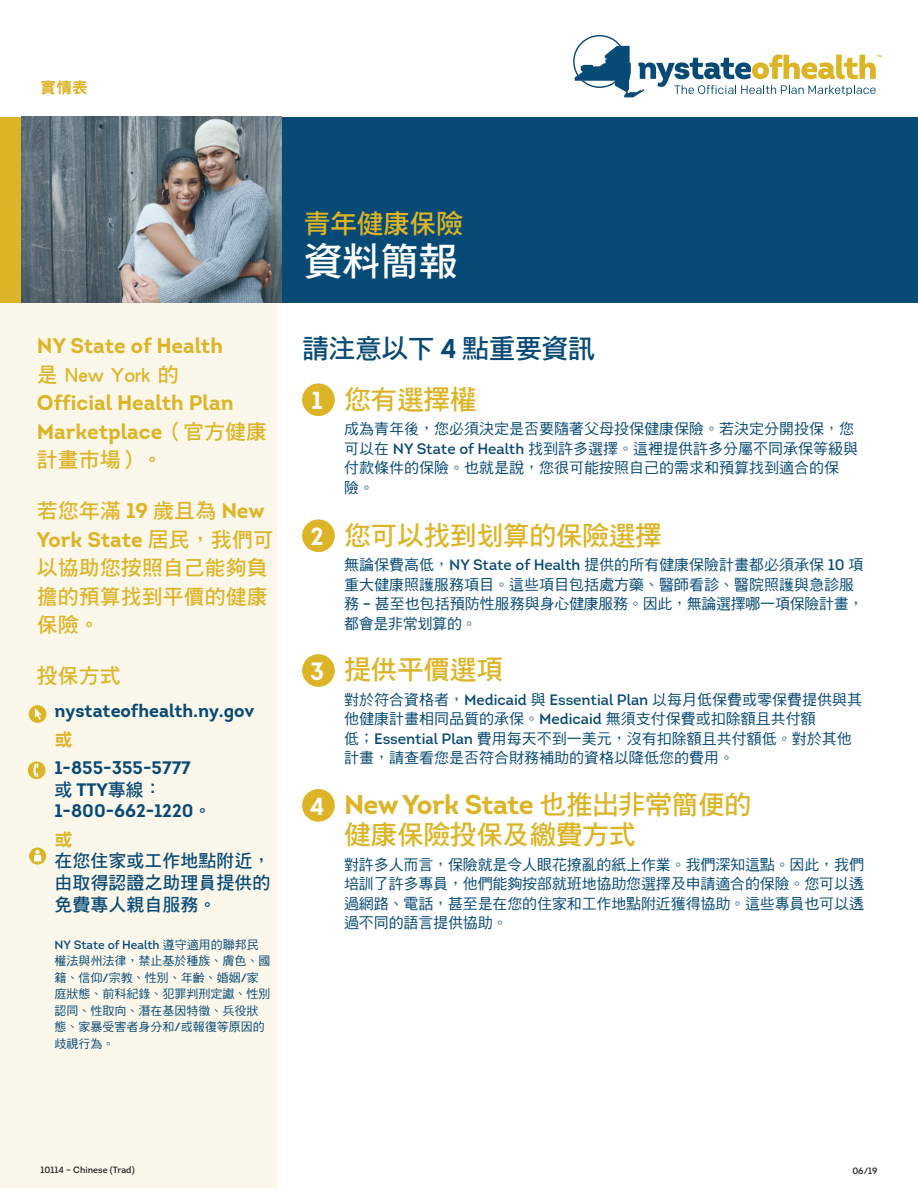
<style>
.page{position:relative;width:918px;height:1188px;background:#fff}
.page>*{position:absolute;margin:0;border:0;box-sizing:border-box;transform-origin:0 0}
.t1{font:39px "DF Hei Std W7";color:#fff}
.t2{font:27px/30px "DF Hei Std W7";letter-spacing:-.02em;color:#ddb425}
.t3{font:27px "DF Hei Std W7";letter-spacing:-.02em;color:#074a75}
.t4{font:700 24.45px "Intro";color:#fff}
.t5{font:700 21px/28.5px "Intro";color:#ddb425}
.t6{font:21px/28.5px "DF Hei Std W7";color:#ddb425}
.t7{font:700 18px/21.6px "Intro";color:#074a75}
.t8{font:18px/21.6px "DF Hei Std W7";color:#074a75;text-align:justify}
.t9{font:18px "DF Hei Std W9";color:#ddb425}
.t10{font:15.6px "DF Hei Std W9";color:#ddb425}
.t11{font:15px/19.5px "DF Hei Std W5";color:#074a75}
.t12{font:12px/16.5px "DF Hei Std W5";color:#074a75}
.t13{font:9px "Intro";color:#231f20}
.s1{font-family:"DF Hei Std W7";font-weight:400}
.s2{font-family:"Intro";font-weight:700}
.s3{font-family:"Intro"}
</style>
<div class="page">
<div style="left:0;top:292px;width:277px;height:896px;background:#fbf7eb"></div>
<div style="left:302px;top:383px;width:33px;height:33px;background:#ddb425;border-radius:50%"></div>
<div style="left:302px;top:519px;width:33px;height:33px;background:#ddb425;border-radius:50%"></div>
<div style="left:302px;top:654px;width:33px;height:33px;background:#ddb425;border-radius:50%"></div>
<div style="left:302px;top:789px;width:33px;height:33px;background:#ddb425;border-radius:50%"></div>
<div style="left:277px;top:117px;width:641px;height:185px;background:#074a75"></div>
<svg style="left:573px;top:35px;width:309px;height:62px"></svg>
<div style="left:0;top:117px;width:28px;height:185px;background:#ddb425"></div>
<img style="left:22px;top:117px;width:259px;height:185px">
<div style="left:29px;top:705px;width:17px;height:18px;background:#ddb425;border-radius:50%"></div>
<svg style="left:35px;top:708px;width:7px;height:12px"></svg>
<div style="left:28px;top:761px;width:17px;height:18px;background:#ddb425;border-radius:50%"></div>
<svg style="left:33px;top:764px;width:5px;height:13px"></svg>
<svg style="left:29px;top:848px;width:17px;height:17px"></svg>
<svg style="left:34px;top:850px;width:7px;height:11px"></svg>
<p class="t10" style="left:40px;top:79px;width:49px">實情表</p>
<p class="t5" style="left:37px;top:332px;width:232px">NY State of Health<br><span class="s1">是 New York 的<br></span>Official Health Plan<br>Marketplace<span class="s1">（官方健康計畫市場）。</span></p>
<p class="t6" style="left:37px;top:496px;width:239px">若您年滿 <span class="s2">19</span> 歲且為 <span class="s2">New<br>York State</span> 居民，我們可以協助您按照自己能夠負擔的預算找到平價的健康保險。</p>
<p class="t6" style="left:37px;top:661px;width:85px">投保方式</p>
<p class="t7" style="left:55px;top:700px;width:201px">nystateofhealth.ny.gov</p>
<p class="t9" style="left:55px;top:729px;width:19px">或</p>
<p class="t7" style="left:55px;top:757px;width:138px">1-855-355-5777<span class="s1">或</span> TTY<span class="s1">專線：</span></p>
<p class="t7" style="left:55px;top:800px;width:159px">1-800-662-1220<span class="s1">。</span></p>
<p class="t9" style="left:55px;top:830px;width:19px">或</p>
<p class="t8" style="left:55px;top:850px;width:217px">在您住家或工作地點附近，由取得認證之助理員提供的免費專人親自服務。</p>
<p class="t12" style="left:55px;top:936px;width:217px"><span class="s3">NY State of Health</span> 遵守適用的聯邦民權法與州法律，禁止基於種族、膚色、國籍、信仰<span class="s3">/</span>宗教、性別、年齡、婚姻<span class="s3">/</span>家庭狀態、前科紀錄、犯罪判刑定讞、性別認同、性取向、潛在基因特徵、兵役狀態、家暴受害者身分和<span class="s3">/</span>或報復等原因的歧視行為。</p>
<p class="t2" style="left:304px;top:208px;width:161px">青年健康保險</p>
<p class="t1" style="left:304px;top:240px;width:155px">資料簡報</p>
<p class="t3" style="left:302px;top:333px;width:294px">請注意以下 <span class="s2">4</span> 點重要資訊</p>
<p class="t4" style="left:312px;top:385px;width:13px">1</p>
<p class="t2" style="left:344px;top:383px;width:134px">您有選擇權</p>
<p class="t11" style="left:344px;top:419px;width:515px">成為青年後，您必須決定是否要隨著父母投保健康保險。若決定分開投保，您可以在 <span class="s3">NY State of Health</span> 找到許多選擇。這裡提供許多分屬不同承保等級與付款條件的保險。也就是說，您很可能按照自己的需求和預算找到適合的保<br>險。</p>
<p class="t4" style="left:310px;top:521px;width:15px">2</p>
<p class="t2" style="left:344px;top:519px;width:320px">您可以找到划算的保險選擇</p>
<p class="t11" style="left:344px;top:555px;width:521px">無論保費高低，<span class="s3">NY State of Health</span> 提供的所有健康保險計畫都必須承保 <span class="s3">10</span> 項重大健康照護服務項目。這些項目包括處方藥、醫師看診、醫院照護與急診服務 <span class="s3">–</span> 甚至也包括預防性服務與身心健康服務。因此，無論選擇哪一項保險計畫，都會是非常划算的。</p>
<p class="t4" style="left:310px;top:656px;width:16px">3</p>
<p class="t2" style="left:344px;top:654px;width:161px">提供平價選項</p>
<p class="t11" style="left:344px;top:689px;width:520px">對於符合資格者，<span class="s3">Medicaid</span> 與 <span class="s3">Essential Plan</span> 以每月低保費或零保費提供與其他健康計畫相同品質的承保。<span class="s3">Medicaid</span> 無須支付保費或扣除額且共付額<br>低；<span class="s3">Essential Plan</span> 費用每天不到一美元，沒有扣除額且共付額低。對於其他計畫，請查看您是否符合財務補助的資格以降低您的費用。</p>
<p class="t4" style="left:310px;top:790px;width:16px">4</p>
<p class="t2" style="left:344px;top:789px;width:409px"><span class="s2">New York State</span> 也推出非常簡便的健康保險投保及繳費方式</p>
<p class="t11" style="left:344px;top:854px;width:521px;text-align:justify">對許多人而言，保險就是令人眼花撩亂的紙上作業。我們深知這點。因此，我們培訓了許多專員，他們能夠按部就班地協助您選擇及申請適合的保險。您可以透過網路、電話，甚至是在您的住家和工作地點附近獲得協助。這些專員也可以透過不同的語言提供協助。</p>
<p class="t13" style="left:41px;top:1164px;width:96px">10114 – Chinese (Trad)</p>
<p class="t13" style="left:852px;top:1165px;width:27px">06/19</p>
</div>
